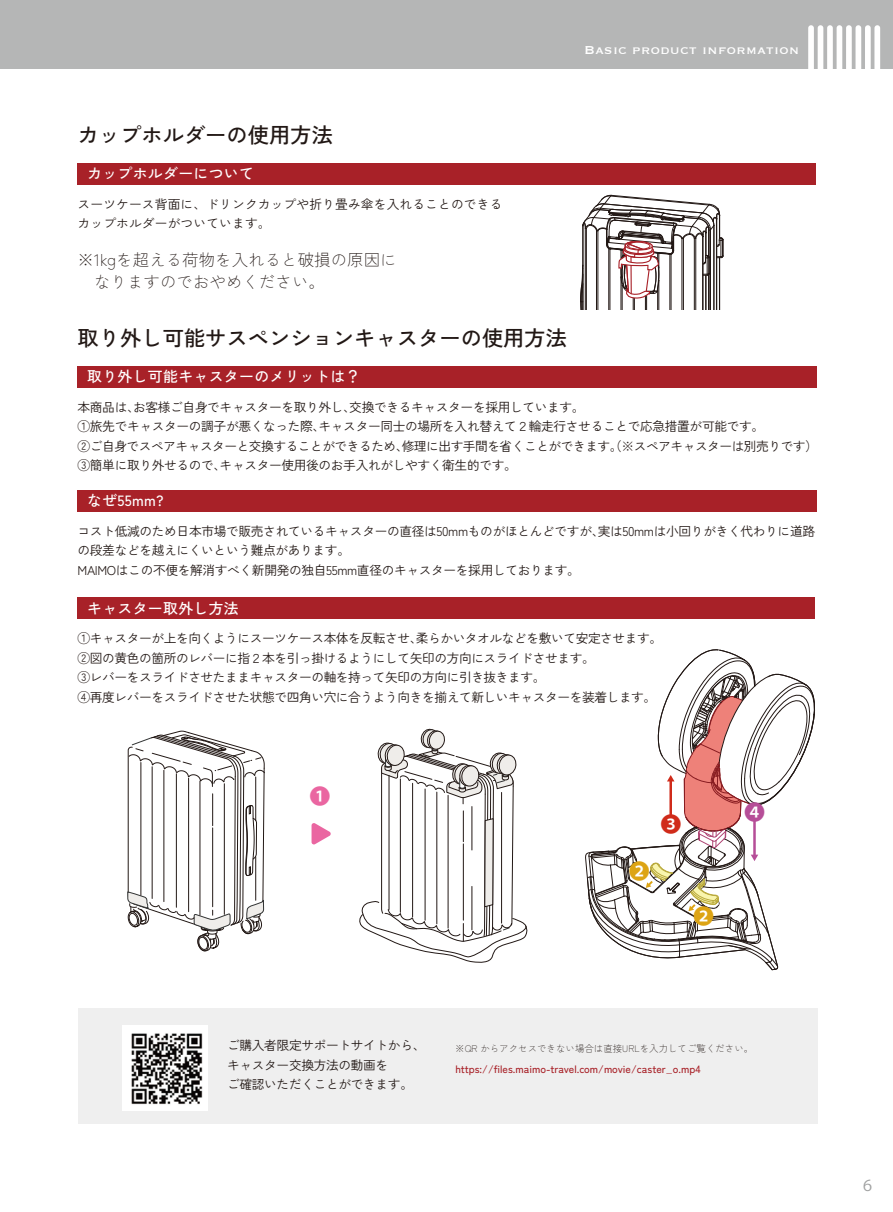
<style>
.page{position:relative;width:893px;height:1212px;background:#fff}
.page>*{position:absolute;margin:0;border:0;box-sizing:border-box;transform-origin:0 0}
.t1{font:500 21.3px "Zen Kaku Gothic New";color:#221815}
.t2{font:21px "Koz Go Pr 6 N";color:#dda414}
.t3{font:21px "Koz Go Pr 6 N";color:#d02b1a}
.t4{font:21px "Koz Go Pr 6 N";color:#b64e98}
.t5{font:21px "Koz Go Pr 6 N";color:#ea66a1}
.t6{font:300 16.5px/22.5px "Zen Kaku Gothic New";color:#221815}
.t7{font:15px "Copperplate";letter-spacing:.03em;color:#fff}
.t8{font:15px "Koz Go Pr 6 N";color:#9fa0a0}
.t9{font:500 14.85px "Zen Kaku Gothic New";letter-spacing:.02em;color:#fff}
.t10{font:12.75px/19.5px "Zen Kaku Gothic New";letter-spacing:-.03em;color:#221815}
.t11{font:12.75px/19.5px "Zen Kaku Gothic New";letter-spacing:.01em;color:#221815}
.t12{font:500 10.5px "Zen Kaku Gothic New";color:#a82128}
.t13{font:300 9.45px "Zen Kaku Gothic New";color:#221815}
</style>
<div class="page">
<div style="left:78px;top:490px;width:739px;height:22px;background:#a82128"></div>
<div style="left:78px;top:597px;width:737px;height:22px;background:#a82128"></div>
<div style="left:78px;top:366px;width:739px;height:22px;background:#a82128"></div>
<div style="left:0;top:0;width:893px;height:69px;background:#b5b6b6"></div>
<svg style="left:808px;top:25px;width:72px;height:44px"></svg>
<div style="left:78px;top:1008px;width:739px;height:116px;background:#efefef"></div>
<img style="left:123px;top:1025px;width:4px;height:85px">
<svg style="left:580px;top:195px;width:144px;height:114px"></svg>
<div style="left:78px;top:163px;width:738px;height:21px;background:#a82128"></div>
<svg style="left:585px;top:649px;width:230px;height:321px"></svg>
<div style="left:631px;top:862px;width:16px;height:17px;background:#fff;border-radius:50%"></div>
<div style="left:695px;top:908px;width:17px;height:16px;background:#fff;border-radius:50%"></div>
<svg style="left:312px;top:823px;width:19px;height:22px"></svg>
<svg style="left:127px;top:730px;width:138px;height:381px"></svg>
<svg style="left:359px;top:728px;width:169px;height:235px"></svg>
<p class="t7" style="left:584px;top:43px;width:216px">Basic product information</p>
<h1 class="t1" style="left:78px;top:118px;width:257px">カップホルダーの使用方法</h1>
<p class="t9" style="left:87px;top:162px;width:168px">カップホルダーについて</p>
<p class="t11" style="left:78px;top:193px;width:426px">スーツケース背面に、ドリンクカップや折り畳み傘を入れることのできるカップホルダーがついています。</p>
<p class="t6" style="left:78px;top:247px;width:321px">※1kgを超える荷物を入れると破損の原因に　なりますのでおやめください。</p>
<h1 class="t1" style="left:78px;top:321px;width:491px">取り外し可能サスペンションキャスターの使用方法</h1>
<p class="t9" style="left:87px;top:365px;width:275px">取り外し可能キャスターのメリットは？</p>
<p class="t10" style="left:78px;top:396px;width:742px">本商品は、お客様ご自身でキャスターを取り外し、交換できるキャスターを採用しています。<br>①旅先でキャスターの調子が悪くなった際、キャスター同士の場所を入れ替えて２輪走行させることで応急措置が可能です。<br>②ご自身でスペアキャスターと交換することができるため、修理に出す手間を省くことができます。（※スペアキャスターは別売りです）③簡単に取り外せるので、キャスター使用後のお手入れがしやすく衛生的です。</p>
<p class="t9" style="left:87px;top:489px;width:78px">なぜ55mm?</p>
<p class="t10" style="left:78px;top:520px;width:739px">コスト低減のため日本市場で販売されているキャスターの直径は50mmものがほとんどですが、実は50mmは小回りがきく代わりに道路の段差などを越えにくいという難点があります。<br>MAIMOはこの不便を解消すべく新開発の独自55mm直径のキャスターを採用しております。</p>
<p class="t9" style="left:87px;top:596px;width:153px">キャスター取外し方法</p>
<p class="t10" style="left:78px;top:628px;width:586px">①キャスターが上を向くようにスーツケース本体を反転させ、柔らかいタオルなどを敷いて安定させます。②図の黄色の箇所のレバーに指２本を引っ掛けるようにして矢印の方向にスライドさせます。<br>③レバーをスライドさせたままキャスターの軸を持って矢印の方向に引き抜きます。<br>④再度レバーをスライドさせた状態で四角い穴に合うよう向きを揃えて新しいキャスターを装着します。</p>
<h2 class="t5" style="left:310px;top:784px;width:22px">❶</h2>
<h2 class="t2" style="left:629px;top:859px;width:22px">❷</h2>
<h2 class="t3" style="left:660px;top:812px;width:22px">❸</h2>
<h2 class="t2" style="left:693px;top:905px;width:22px">❷</h2>
<h2 class="t4" style="left:744px;top:801px;width:22px">❹</h2>
<p class="t10" style="left:227px;top:1035px;width:200px">ご購入者限定サポートサイトから、</p>
<p class="t13" style="left:455px;top:1041px;width:300px">※QR からアクセスできない場合は直接URLを入力してご覧ください。</p>
<p class="t10" style="left:227px;top:1054px;width:187px">キャスター交換方法の動画を<br>ご確認いただくことができます。</p>
<p class="t12" style="left:455px;top:1060px;width:247px">https://files.maimo-travel.com/movie/caster_o.mp4</p>
<p class="t8" style="left:860px;top:1176px;width:16px">６</p>
</div>
